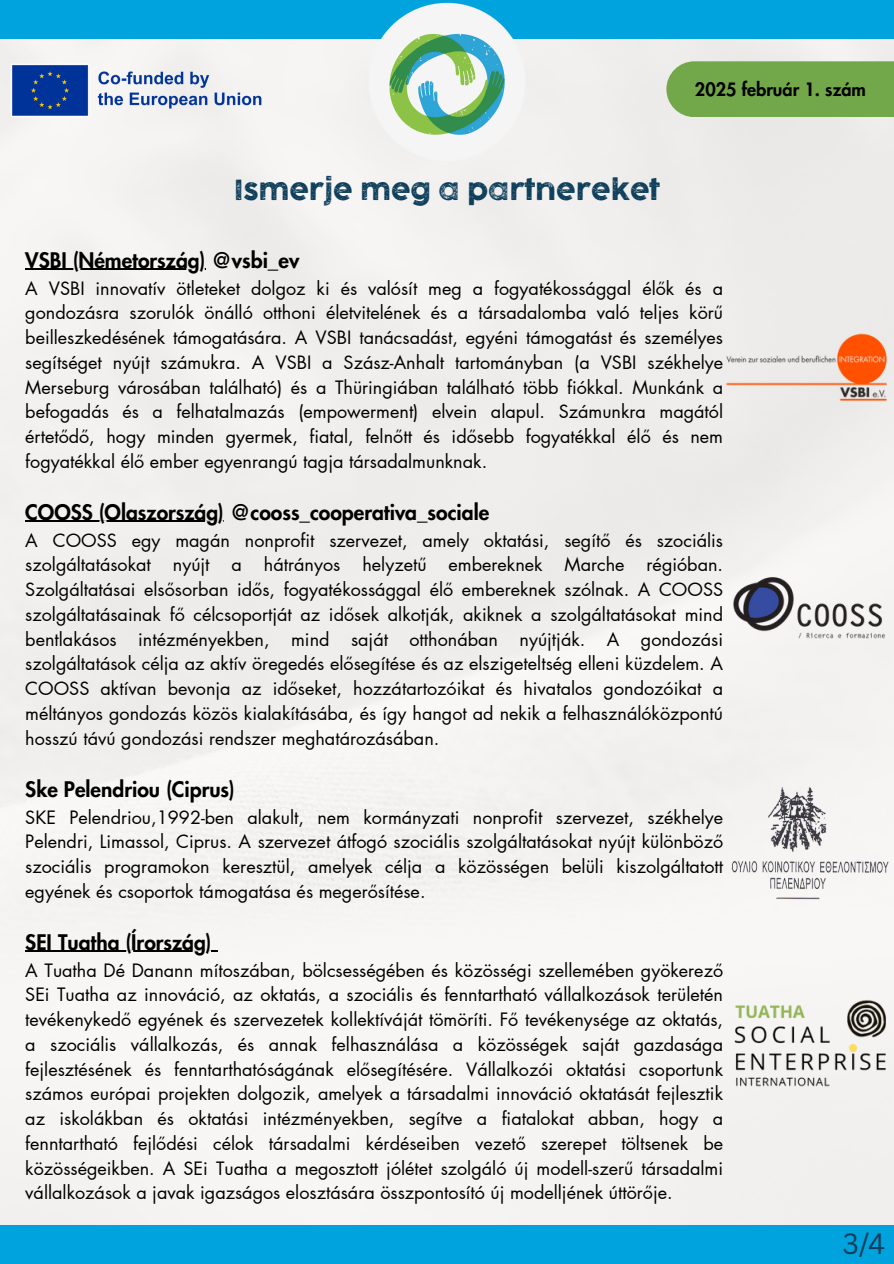
<style>
.page{position:relative;width:894px;height:1264px;background:#fff}
.page>*{position:absolute;margin:0;border:0;box-sizing:border-box;transform-origin:0 0}
.t1{font:28.5px "Canva Sans";color:#0f3f5b}
.t2{font:27px "Cocogoose Pro Letterpress Trial";color:#0f3f5b}
.t3{font:800 21px "Futura LT Pro";color:#000}
.t4{font:18px/24.8px "Futura LT Pro";color:#000;text-align:justify}
.t5{font:800 18px "Futura LT Pro";color:#000}
</style>
<div class="page">
<div style="left:0;top:38px;width:893px;height:1187px;background:#f2f1f0"></div>
<div style="left:0;top:1225px;width:893px;height:38px;background:#00a3de"></div>
<div style="left:0;top:0;width:893px;height:38px;background:#00a3de"></div>
<hr style="left:25px;top:268px;width:180px;height:2px;background:#000">
<hr style="left:25px;top:520px;width:199px;height:2px;background:#000">
<hr style="left:25px;top:950px;width:186px;height:1px;background:#000">
<img style="left:365px;top:2px;width:163px;height:161px">
<img style="left:723px;top:326px;width:166px;height:83px">
<img style="left:731px;top:998px;width:159px;height:104px">
<img style="left:731px;top:568px;width:159px;height:76px">
<img style="left:731px;top:783px;width:159px;height:123px">
<div style="left:666px;top:61px;width:227px;height:56px;background:#72a849"></div>
<img style="left:8px;top:61px;width:264px;height:59px">
<p class="t2" style="left:234px;top:175px;width:427px">Ismerje meg a partnereket</p>
<p class="t5" style="left:694px;top:81px;width:172px">2025 február 1. szám</p>
<p class="t3" style="left:25px;top:250px;width:275px">VSBI (Németország) @vsbi_ev</p>
<p class="t4" style="left:25px;top:276px;width:699px">A VSBI innovatív ötleteket dolgoz ki és valósít meg a fogyatékossággal élők és a gondozásra szorulók önálló otthoni életvitelének és a társadalomba való teljes körű beilleszkedésének támogatására. A VSBI tanácsadást, egyéni támogatást és személyes segítséget nyújt számukra. A VSBI a Szász-Anhalt tartományban (a VSBI székhelye Merseburg városában található) és a Thüringiában található több fiókkal. Munkánk a befogadás és a felhatalmazás (empowerment) elvein alapul. Számunkra magától értetődő, hogy minden gyermek, fiatal, felnőtt és idősebb fogyatékkal élő és nem fogyatékkal élő ember egyenrangú tagja társadalmunknak.</p>
<h2 class="t3" style="left:25px;top:502px;width:465px">COOSS (Olaszország) @cooss_cooperativa_sociale</h2>
<h1 class="t4" style="left:25px;top:528px;width:699px">A COOSS egy magán nonprofit szervezet, amely oktatási, segítő és szociális szolgáltatásokat nyújt a hátrányos helyzetű embereknek Marche régióban.<br>Szolgáltatásai elsősorban idős, fogyatékossággal élő embereknek szólnak. A COOSS szolgáltatásainak fő célcsoportját az idősek alkotják, akiknek a szolgáltatásokat mind bentlakásos intézményekben, mind saját otthonában nyújtják. A gondozási szolgáltatások célja az aktív öregedés elősegítése és az elszigeteltség elleni küzdelem. A COOSS aktívan bevonja az időseket, hozzátartozóikat és hivatalos gondozóikat a méltányos gondozás közös kialakításába, és így hangot ad nekik a felhasználóközpontú hosszú távú gondozási rendszer meghatározásában.</h1>
<p class="t3" style="left:25px;top:779px;width:211px">Ske Pelendriou (Ciprus)</p>
<p class="t4" style="left:25px;top:805px;width:699px">SKE Pelendriou,1992-ben alakult, nem kormányzati nonprofit szervezet, székhelye Pelendri, Limassol, Ciprus. A szervezet átfogó szociális szolgáltatásokat nyújt különböző szociális programokon keresztül, amelyek célja a közösségen belüli kiszolgáltatott egyének és csoportok támogatása és megerősítése.</p>
<p class="t3" style="left:25px;top:932px;width:188px">SEI Tuatha (Írország)</p>
<p class="t4" style="left:25px;top:958px;width:699px">A Tuatha Dé Danann mítoszában, bölcsességében és közösségi szellemében gyökerező SEi Tuatha az innováció, az oktatás, a szociális és fenntartható vállalkozások területén tevékenykedő egyének és szervezetek kollektíváját tömöríti. Fő tevékenysége az oktatás, a szociális vállalkozás, és annak felhasználása a közösségek saját gazdasága fejlesztésének és fenntarthatóságának elősegítésére. Vállalkozói oktatási csoportunk számos európai projekten dolgozik, amelyek a társadalmi innováció oktatását fejlesztik az iskolákban és oktatási intézményekben, segítve a fiatalokat abban, hogy a fenntartható fejlődési célok társadalmi kérdéseiben vezető szerepet töltsenek be közösségeikben. A SEi Tuatha a megosztott jólétet szolgáló új modell-szerű társadalmi vállalkozások a javak igazságos elosztására összpontosító új modelljének úttörője.</p>
<p class="t1" style="left:842px;top:1223px;width:45px">3/4</p>
</div>
